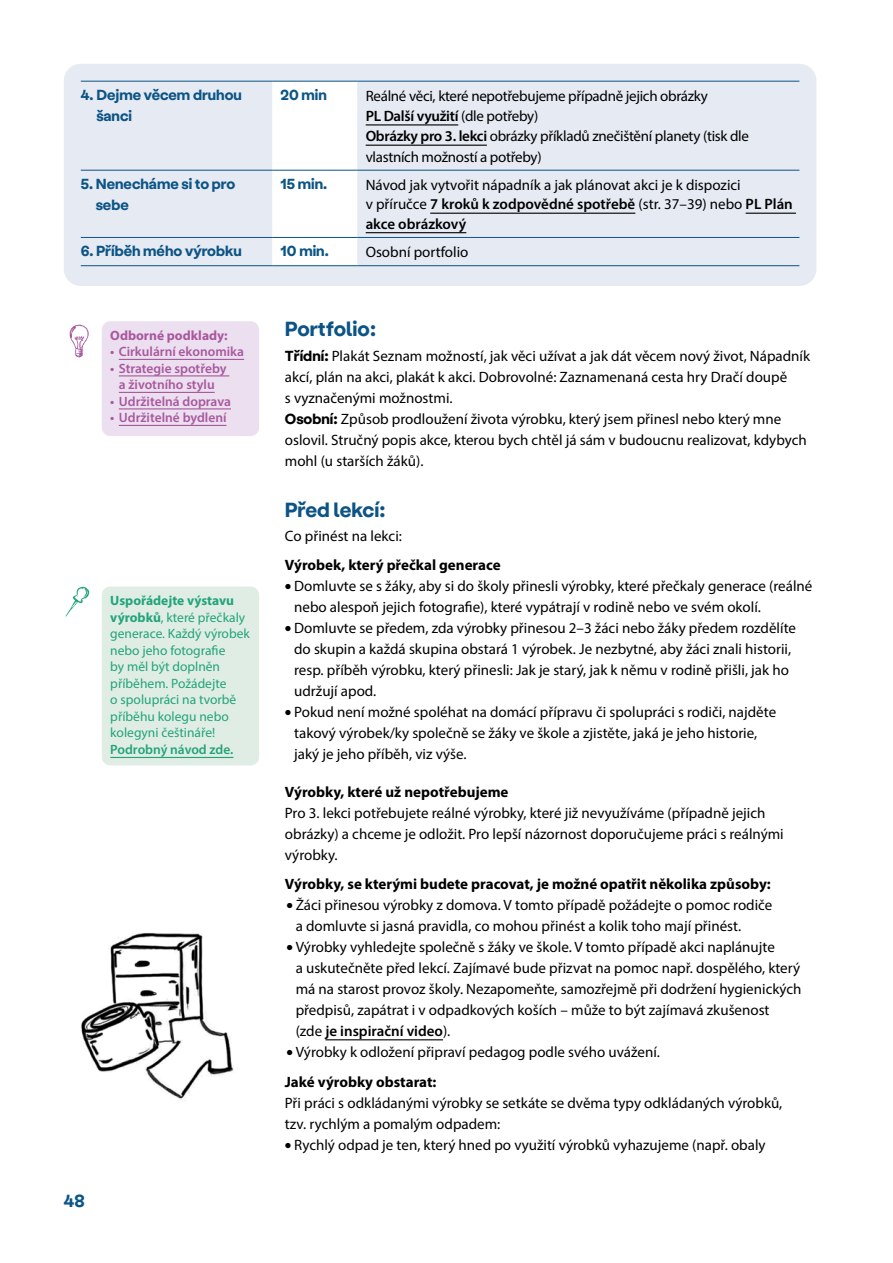
<style>
.page{position:relative;width:893px;height:1263px;background:#fff}
.page>*{position:absolute;margin:0;border:0;box-sizing:border-box;transform-origin:0 0}
.t1{font:700 21px "Stabil Grotesk";color:#0b5485}
.t2{font:700 18px "Stabil Grotesk";color:#0b5485}
.t3{font:15px/21px "Myriad Pro";color:#000}
.t4{font:15px/20.2px "Myriad Pro";letter-spacing:-.02em;color:#000}
.t5{font:700 15px "Myriad Pro";color:#000}
.t6{font:700 15px/21px "Stabil Grotesk";color:#0b5485}
.t7{font:13.5px/16.5px "Myriad Pro";color:#22a47a}
.t8{font:600 13.5px/16.5px "Myriad Pro";color:#a8589e;text-align:center}
.t9{font:600 13.5px "Myriad Pro";color:#22a47a}
.t10{font:700 13.5px "Myriad Pro";color:#a8589e}
.s1{font-weight:600}
.s2{font-weight:700}
.s3{font-family:"Stabil Grotesk";font-weight:700}
</style>
<div class="page">
<hr style="left:325px;top:1039px;width:118px;height:1px;background:#000">
<div style="left:102px;top:586px;width:157px;height:179px;background:#e0ede5;border-radius:9px"></div>
<hr style="left:110px;top:757px;width:123px;height:1px;background:#22a47a">
<img style="left:65px;top:586px;width:24px;height:30px">
<div style="left:102px;top:321px;width:157px;height:115px;background:#ecdfef;border-radius:9px"></div>
<hr style="left:119px;top:359px;width:125px;height:1px;background:#a8589e">
<hr style="left:119px;top:375px;width:110px;height:1px;background:#a8589e">
<hr style="left:119px;top:392px;width:96px;height:1px;background:#a8589e">
<hr style="left:119px;top:408px;width:112px;height:1px;background:#a8589e">
<hr style="left:119px;top:425px;width:107px;height:1px;background:#a8589e">
<img style="left:69px;top:324px;width:20px;height:34px">
<img style="left:81px;top:933px;width:153px;height:168px">
<div style="left:64px;top:64px;width:752px;height:222px;background:#e6eaf3;border-radius:17px"></div>
<div style="left:272px;top:82px;width:85px;height:183px;background:#fff"></div>
<hr style="left:81px;top:81px;width:191px;height:1px;background:#0b5485">
<hr style="left:357px;top:81px;width:442px;height:1px;background:#0b5485">
<hr style="left:81px;top:170px;width:191px;height:1px;background:#0b5485">
<hr style="left:357px;top:170px;width:442px;height:1px;background:#0b5485">
<hr style="left:81px;top:237px;width:191px;height:1px;background:#0b5485">
<hr style="left:357px;top:237px;width:442px;height:1px;background:#0b5485">
<hr style="left:81px;top:265px;width:191px;height:1px;background:#0b5485">
<hr style="left:272px;top:265px;width:85px;height:1px;background:#0b5485">
<hr style="left:357px;top:265px;width:442px;height:1px;background:#0b5485">
<hr style="left:272px;top:81px;width:85px;height:1px;background:#0b5485">
<hr style="left:272px;top:170px;width:85px;height:1px;background:#0b5485">
<hr style="left:272px;top:237px;width:85px;height:1px;background:#0b5485">
<hr style="left:366px;top:124px;width:92px;height:1px;background:#000">
<hr style="left:366px;top:145px;width:121px;height:1px;background:#000">
<hr style="left:430px;top:213px;width:205px;height:1px;background:#000">
<hr style="left:746px;top:213px;width:50px;height:1px;background:#000">
<hr style="left:366px;top:232px;width:100px;height:1px;background:#000">
<p class="t6" style="left:96px;top:83px;width:147px;text-indent:-16px">4. Dejme věcem druhou šanci</p>
<p class="t6" style="left:281px;top:83px;width:48px">20 min</p>
<p class="t4" style="left:366px;top:86px;width:385px">Reálné věci, které nepotřebujeme případně jejich obrázky<br><span class="s1">PL Další využití</span> (dle potřeby)<br><span class="s1">Obrázky pro 3. lekci</span> obrázky příkladů znečištění planety (tisk dle vlastních možností a potřeby)</p>
<p class="t6" style="left:96px;top:172px;width:141px;text-indent:-15px">5. Nenecháme si to pro sebe</p>
<p class="t6" style="left:281px;top:172px;width:48px">15 min.</p>
<p class="t3" style="left:366px;top:175px;width:429px;line-height:19.5px">Návod jak vytvořit nápadník a jak plánovat akci je k dispozici<br>v příručce <span class="s1">7 kroků k zodpovědné spotřebě</span> (str. 37–39) nebo <span class="s1">PL Plán akce obrázkový</span></p>
<p class="t6" style="left:81px;top:239px;width:163px">6. Příběh mého výrobku</p>
<p class="t6" style="left:281px;top:239px;width:50px">10 min.</p>
<p class="t3" style="left:366px;top:241px;width:104px">Osobní portfolio</p>
<p class="t10" style="left:110px;top:327px;width:119px">Odborné podklady:</p>
<p class="t8" style="left:110px;top:343px;width:135px">• Cirkulární ekonomika</p>
<p class="t8" style="left:110px;top:360px;width:118px">• Strategie spotřeby a životního stylu</p>
<p class="t8" style="left:110px;top:393px;width:122px">• Udržitelná doprava</p>
<p class="t8" style="left:110px;top:409px;width:118px">• Udržitelné bydlení</p>
<p class="t7" style="left:110px;top:592px;width:141px"><span class="s2">Uspořádejte výstavu výrobků</span>, které přečkaly generace. Každý výrobek nebo jeho fotografie<br>by měl být doplněn příběhem. Požádejte<br>o spolupráci na tvorbě příběhu kolegu nebo kolegyni češtináře!</p>
<p class="t9" style="left:110px;top:740px;width:125px">Podrobný návod zde.</p>
<p class="t2" style="left:64px;top:1187px;width:22px">48</p>
<h1 class="t1" style="left:285px;top:312px;width:93px">Portfolio:</h1>
<p class="t3" style="left:285px;top:345px;width:527px"><span class="s3">Třídní:</span> Plakát Seznam možností, jak věci užívat a jak dát věcem nový život, Nápadník akcí, plán na akci, plakát k akci. Dobrovolné: Zaznamenaná cesta hry Dračí doupě<br>s vyznačenými možnostmi.<br><span class="s3">Osobní:</span> Způsob prodloužení života výrobku, který jsem přinesl nebo který mne oslovil. Stručný popis akce, kterou bych chtěl já sám v budoucnu realizovat, kdybych mohl (u starších žáků).</p>
<h1 class="t1" style="left:285px;top:493px;width:102px">Před lekcí:</h1>
<p class="t3" style="left:285px;top:525px;width:119px">Co přinést na lekci:</p>
<p class="t5" style="left:285px;top:555px;width:217px">Výrobek, který přečkal generace</p>
<p class="t3" style="left:294px;top:575px;width:520px;text-indent:-9px"><span class="s3">•</span> Domluvte se s žáky, aby si do školy přinesli výrobky, které přečkaly generace (reálné nebo alespoň jejich fotografie), které vypátrají v rodině nebo ve svém okolí.</p>
<p class="t3" style="left:294px;top:617px;width:503px;text-indent:-9px"><span class="s3">•</span> Domluvte se předem, zda výrobky přinesou 2–3 žáci nebo žáky předem rozdělíte do skupin a každá skupina obstará 1 výrobek. Je nezbytné, aby žáci znali historii, resp. příběh výrobku, který přinesli: Jak je starý, jak k němu v rodině přišli, jak ho udržují apod.</p>
<p class="t3" style="left:294px;top:701px;width:483px;text-indent:-9px"><span class="s3">•</span> Pokud není možné spoléhat na domácí přípravu či spolupráci s rodiči, najděte takový výrobek/ky společně se žáky ve škole a zjistěte, jaká je jeho historie, jaký je jeho příběh, viz výše.</p>
<p class="t5" style="left:285px;top:782px;width:225px">Výrobky, které už nepotřebujeme</p>
<p class="t3" style="left:285px;top:802px;width:500px">Pro 3. lekci potřebujete reálné výrobky, které již nevyužíváme (případně jejich obrázky) a chceme je odložit. Pro lepší názornost doporučujeme práci s reálnými výrobky.</p>
<p class="t5" style="left:285px;top:874px;width:487px">Výrobky, se kterými budete pracovat, je možné opatřit několika způsoby:</p>
<p class="t3" style="left:296px;top:894px;width:478px;text-indent:-9px"><span class="s3">•</span> Žáci přinesou výrobky z domova. V tomto případě požádejte o pomoc rodiče a domluvte si jasná pravidla, co mohou přinést a kolik toho mají přinést.</p>
<p class="t3" style="left:296px;top:936px;width:507px;text-indent:-9px"><span class="s3">•</span> Výrobky vyhledejte společně s žáky ve škole. V tomto případě akci naplánujte<br>a uskutečněte před lekcí. Zajímavé bude přizvat na pomoc např. dospělého, který má na starost provoz školy. Nezapomeňte, samozřejmě při dodržení hygienických předpisů, zapátrat i v odpadkových koších – může to být zajímavá zkušenost<br>(zde <span class="s1">je inspirační video</span>).</p>
<p class="t3" style="left:285px;top:1037px;width:377px;line-height:29.5px"><span class="s3">•</span> Výrobky k odložení připraví pedagog podle svého uvážení.<br><span class="s2">Jaké výrobky obstarat:</span></p>
<p class="t3" style="left:285px;top:1092px;width:499px">Při práci s odkládanými výrobky se setkáte se dvěma typy odkládaných výrobků, tzv. rychlým a pomalým odpadem:</p>
<p class="t3" style="left:285px;top:1134px;width:482px"><span class="s3">•</span> Rychlý odpad je ten, který hned po využití výrobků vyhazujeme (např. obaly</p>
</div>
